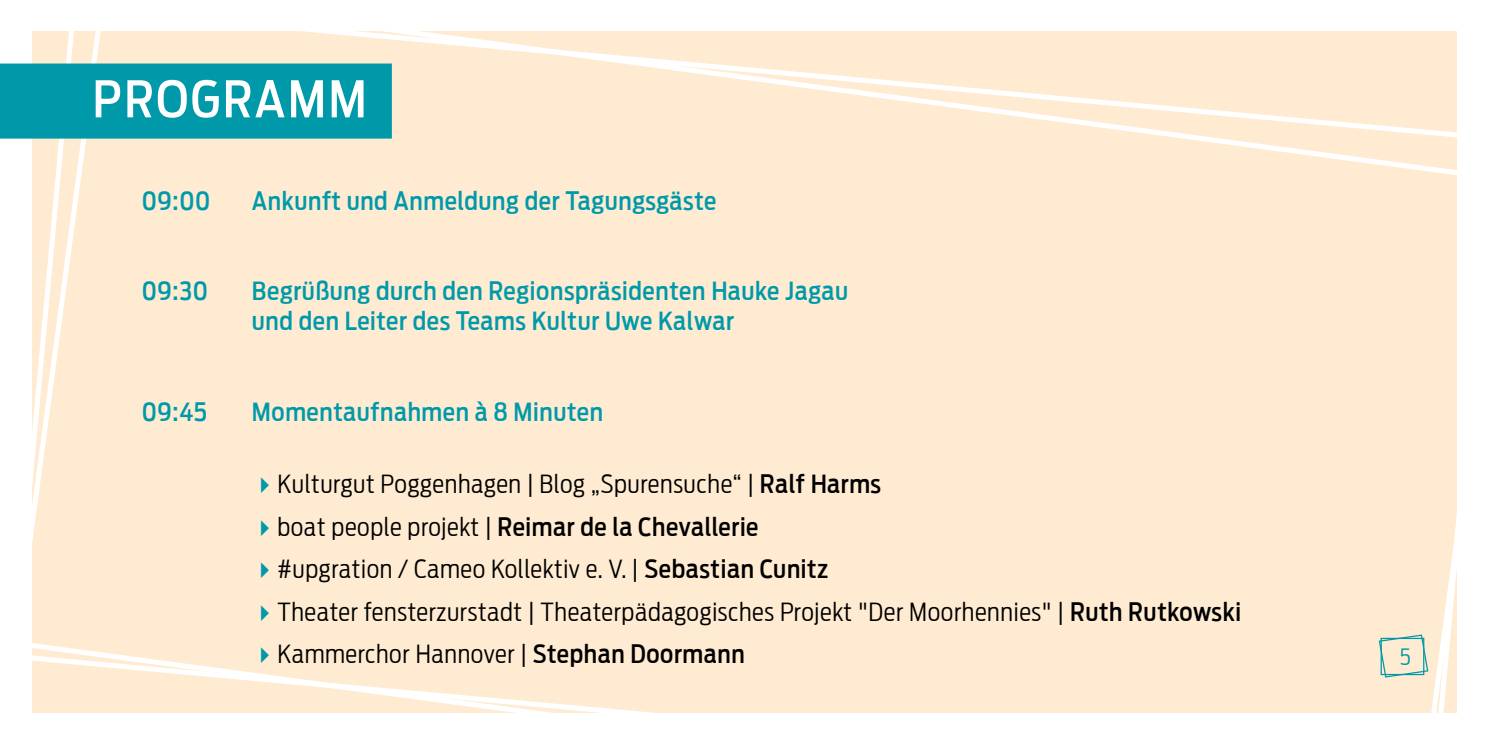
<style>
.page{position:relative;width:1489px;height:745px;background:#fff}
.page>*{position:absolute;margin:0;border:0;box-sizing:border-box;transform-origin:0 0}
.t1{font:500 50px "Antenna Cond";letter-spacing:.05em;color:#fff}
.t2{font:300 25px "Antenna Cond";letter-spacing:.025em;color:#000}
.t3{font:500 25px/30px "Antenna Cond";letter-spacing:.025em;color:#0099a9}
.t4{font:500 25px "Antenna Cond";letter-spacing:.025em;color:#000}
.t5{font:300 22.5px "Antenna Cond";color:#0099a9}
.s1{color:#0099a9}
.s2{font-weight:500}
.s3{font-weight:300}
</style>
<div class="page">
<div style="left:11px;top:31px;width:1446px;height:682px;background:#feebd2"></div>
<div style="left:0;top:63px;width:392px;height:75px;background:#0099a9"></div>
<h1 class="t1" style="left:92px;top:70px;width:275px">PROGRAMM</h1>
<p class="t3" style="left:142px;top:186px;width:70px">09:00</p>
<p class="t3" style="left:252px;top:186px;width:466px">Ankunft und Anmeldung der Tagungsgäste</p>
<p class="t3" style="left:142px;top:276px;width:68px">09:30</p>
<p class="t3" style="left:252px;top:276px;width:598px">Begrüßung durch den Regionspräsidenten Hauke Jagau und den Leiter des Teams Kultur Uwe Kalwar</p>
<p class="t3" style="left:142px;top:396px;width:67px">09:45</p>
<p class="t3" style="left:252px;top:396px;width:353px">Momentaufnahmen à 8 Minuten</p>
<p class="t2" style="left:252px;top:469px;width:630px"><span class="s1">✔</span>Kulturgut Poggenhagen | Blog „Spurensuche“ | <span class="s2">Ralf Harms</span></p>
<p class="t4" style="left:252px;top:511px;width:508px"><span class="s1">✔</span><span class="s3">boat people projekt |</span> Reimar de la Chevallerie</p>
<p class="t2" style="left:252px;top:554px;width:577px"><span class="s1">✔</span>#upgration / Cameo Kollektiv e. V. | <span class="s2">Sebastian Cunitz</span></p>
<p class="t2" style="left:252px;top:597px;width:990px"><span class="s1">✔</span>Theater fensterzurstadt | Theaterpädagogisches Projekt "Der Moorhennies" | <span class="s2">Ruth Rutkowski</span></p>
<p class="t2" style="left:252px;top:639px;width:494px"><span class="s1">✔</span>Kammerchor Hannover | <span class="s2">Stephan Doormann</span></p>
<p class="t5" style="left:1399px;top:643px;width:13px">5</p>
</div>
